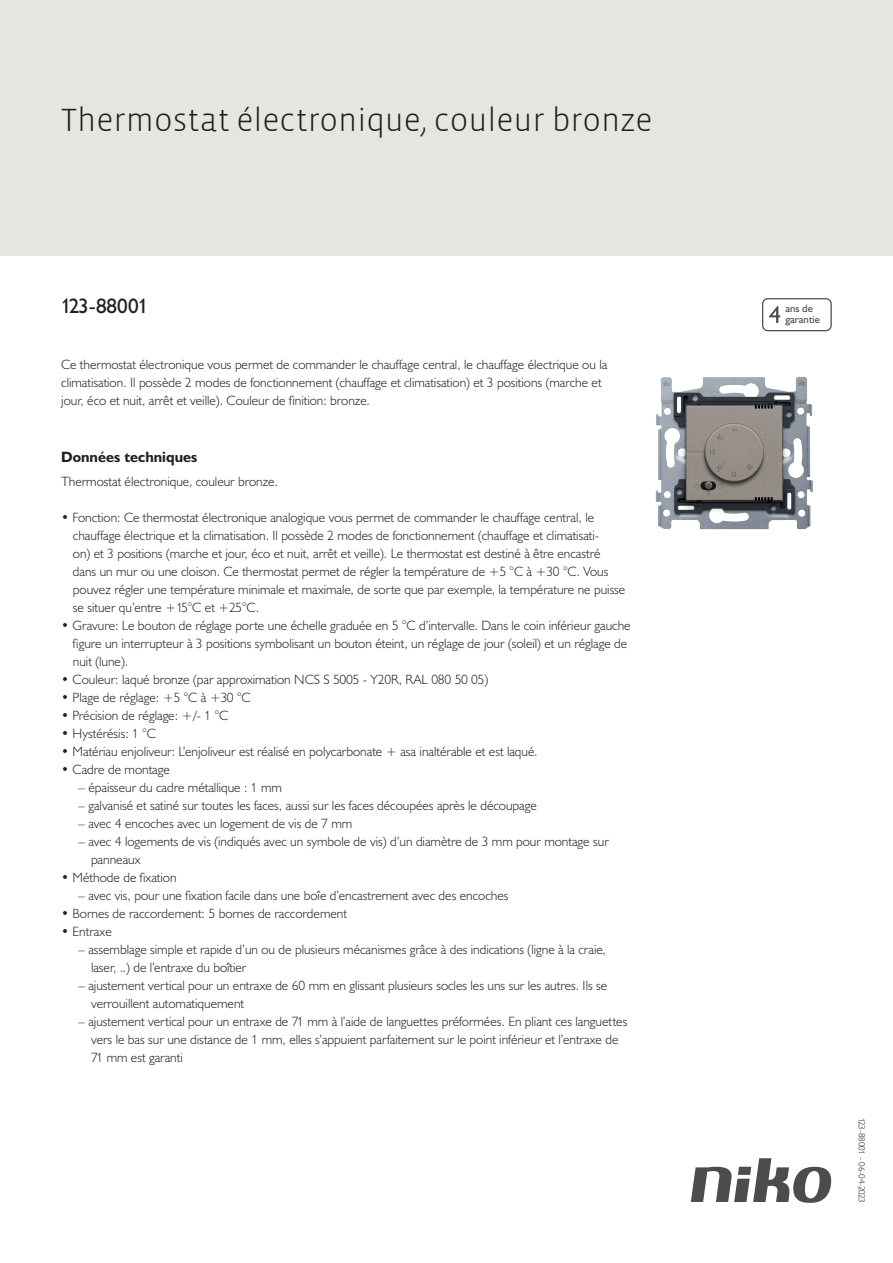
<style>
.page{position:relative;width:893px;height:1263px;background:#fff}
.page>*{position:absolute;margin:0;border:0;box-sizing:border-box;transform-origin:0 0}
.Title_datasheets{font:300 33px "Vista Sans";color:#231f20}
.Article_number{font:21px "Humanist 521 BT";letter-spacing:-.02em;color:#231f20}
.Titles_parts{font:700 15px "Humanist 521 BT";color:#231f20}
.USP_Bullets{font:300 13.5px/18px "Humanist 521 BT";color:#231f20}
.USP_Bullets_level_2{font:300 13.5px/18px "Humanist 521 BT";color:#231f20}
.Platte_tekst_CAB{font:300 13.5px/18px "Humanist 521 BT";color:#231f20}
.t1{font:10.8px/10.8px "Humanist 521 BT";color:#4b4c4d}
.Revision{font:300 9px "Humanist 521 BT";letter-spacing:-.03em;color:#231f20}
</style>
<div class="page">
<svg style="left:691px;top:1158px;width:141px;height:45px"></svg>
<div style="left:0;top:0;width:893px;height:255px;background:#e6e6e0"></div>
<svg style="left:762px;top:298px;width:70px;height:33px"></svg>
<img style="left:655px;top:376px;width:158px;height:154px">
<p class="Title_datasheets" style="left:61px;top:100px;width:593px">Thermostat électronique, couleur bronze</p>
<p class="Article_number" style="left:61px;top:293px;width:89px">123-88001</p>
<p class="t1" style="left:785px;top:303px;width:36px">ans de garantie</p>
<p class="Platte_tekst_CAB" style="left:61px;top:355px;width:548px">Ce thermostat électronique vous permet de commander le chauffage central, le chauffage électrique ou la climatisation. Il possède 2 modes de fonctionnement (chauffage et climatisation) et 3 positions (marche et jour, éco et nuit, arrêt et veille). Couleur de finition: bronze.</p>
<p class="Titles_parts" style="left:61px;top:447px;width:138px">Données techniques</p>
<p class="Platte_tekst_CAB" style="left:61px;top:472px;width:218px">Thermostat électronique, couleur bronze.</p>
<p class="USP_Bullets" style="left:73px;top:508px;width:554px;text-indent:-12px">• Fonction: Ce thermostat électronique analogique vous permet de commander le chauffage central, le chauffage électrique et la climatisation. Il possède 2 modes de fonctionnement (chauffage et climatisati-<br>on) et 3 positions (marche et jour, éco et nuit, arrêt et veille). Le thermostat est destiné à être encastré dans un mur ou une cloison. Ce thermostat permet de régler la température de +5 °C à +30 °C. Vous pouvez régler une température minimale et maximale, de sorte que par exemple, la température ne puisse se situer qu’entre +15°C et +25°C.</p>
<p class="USP_Bullets" style="left:73px;top:616px;width:559px;text-indent:-12px">• Gravure: Le bouton de réglage porte une échelle graduée en 5 °C d’intervalle. Dans le coin inférieur gauche figure un interrupteur à 3 positions symbolisant un bouton éteint, un réglage de jour (soleil) et un réglage de nuit (lune).</p>
<p class="USP_Bullets" style="left:61px;top:670px;width:428px">• Couleur: laqué bronze (par approximation NCS S 5005 - Y20R, RAL 080 50 05)</p>
<p class="USP_Bullets" style="left:61px;top:688px;width:191px">• Plage de réglage: +5 °C à +30 °C</p>
<p class="USP_Bullets" style="left:61px;top:706px;width:169px">• Précision de réglage: +/- 1 °C</p>
<p class="USP_Bullets" style="left:61px;top:724px;width:96px">• Hystérésis: 1 °C</p>
<p class="USP_Bullets" style="left:61px;top:742px;width:478px">• Matériau enjoliveur: L’enjoliveur est réalisé en polycarbonate + asa inaltérable et est laqué.</p>
<p class="USP_Bullets" style="left:61px;top:760px;width:110px">• Cadre de montage</p>
<p class="USP_Bullets_level_2" style="left:78px;top:778px;width:205px">– épaisseur du cadre métallique : 1 mm</p>
<p class="USP_Bullets_level_2" style="left:78px;top:796px;width:460px">– galvanisé et satiné sur toutes les faces, aussi sur les faces découpées après le découpage</p>
<p class="USP_Bullets_level_2" style="left:78px;top:814px;width:276px">– avec 4 encoches avec un logement de vis de 7 mm</p>
<p class="USP_Bullets_level_2" style="left:91px;top:832px;width:519px;text-indent:-13px">– avec 4 logements de vis (indiqués avec un symbole de vis) d’un diamètre de 3 mm pour montage sur panneaux</p>
<p class="USP_Bullets" style="left:61px;top:868px;width:117px">• Méthode de fixation</p>
<p class="USP_Bullets_level_2" style="left:78px;top:886px;width:432px">– avec vis, pour une fixation facile dans une boîe d’encastrement avec des encoches</p>
<p class="USP_Bullets" style="left:61px;top:904px;width:287px">• Bornes de raccordement: 5 bornes de raccordement</p>
<p class="USP_Bullets" style="left:61px;top:922px;width:52px">• Entraxe</p>
<p class="USP_Bullets_level_2" style="left:91px;top:940px;width:516px;text-indent:-13px">– assemblage simple et rapide d’un ou de plusieurs mécanismes grâce à des indications (ligne à la craie, laser, ..) de l’entraxe du boîtier</p>
<p class="USP_Bullets_level_2" style="left:91px;top:976px;width:518px;text-indent:-13px">– ajustement vertical pour un entraxe de 60 mm en glissant plusieurs socles les uns sur les autres. Ils se verrouillent automatiquement</p>
<p class="USP_Bullets_level_2" style="left:91px;top:1012px;width:538px;text-indent:-13px">– ajustement vertical pour un entraxe de 71 mm à l’aide de languettes préformées. En pliant ces languettes vers le bas sur une distance de 1 mm, elles s’appuient parfaitement sur le point inférieur et l’entraxe de<br>71 mm est garanti</p>
<p class="Revision" style="left:868px;top:1118px;width:86px;rotate:90deg">123-88001 - 06-04-2023</p>
</div>
